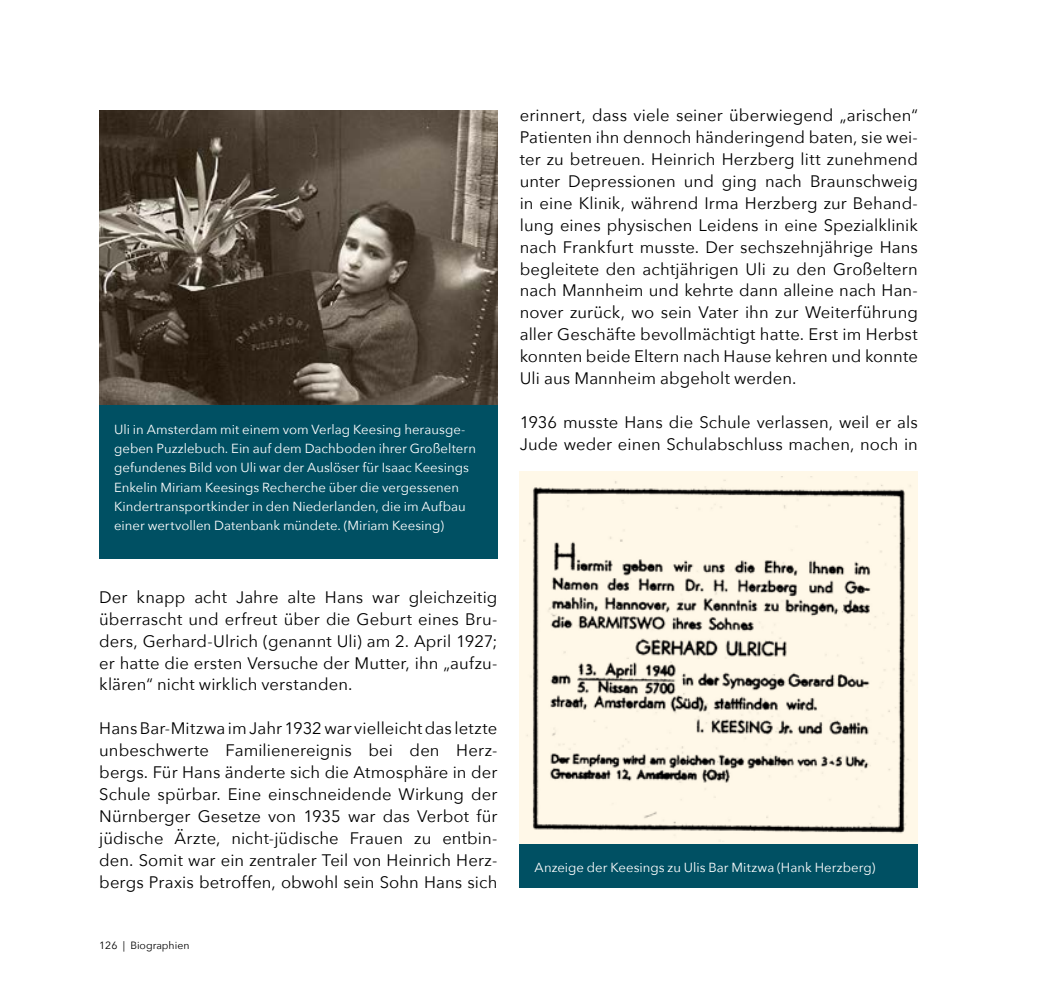
<style>
.page{position:relative;width:1042px;height:993px;background:#fff}
.page>*{position:absolute;margin:0;border:0;box-sizing:border-box;transform-origin:0 0}
.t1{font:16.62px/21.9px "Avenir Next";letter-spacing:.005em;color:#000;text-align:justify}
.t2{font:13.12px/19.2px "Avenir Next";color:#fff}
.t3{font:10.5px "Avenir Next";color:#000}
</style>
<div class="page">
<img style="left:99px;top:110px;width:398px;height:295px">
<div style="left:99px;top:405px;width:398px;height:154px;background:#005063"></div>
<div style="left:520px;top:471px;width:398px;height:372px;background:#fff8e8"></div>
<img style="left:524px;top:476px;width:389px;height:358px">
<div style="left:520px;top:843px;width:398px;height:44px;background:#005063"></div>
<p class="t2" style="left:114px;top:419px;width:363px">Uli in Amsterdam mit einem vom Verlag Keesing herausge&shy;geben Puzzlebuch. Ein auf dem Dachboden ihrer Großeltern gefundenes Bild von Uli war der Auslöser für Isaac Keesings Enkelin Miriam Keesings Recherche über die vergessenen Kindertransportkinder in den Niederlanden, die im Aufbau einer wertvollen Datenbank mündete. (Miriam Keesing)</p>
<p class="t1" style="left:520px;top:104px;width:400px">erinnert, dass viele seiner überwiegend „arischen“ Patienten ihn dennoch händeringend baten, sie wei&shy;ter zu betreuen. Heinrich Herzberg litt zunehmend unter Depressionen und ging nach Braunschweig in eine Klinik, während Irma Herzberg zur Behand&shy;lung eines physischen Leidens in eine Spezialklinik nach Frankfurt musste. Der sechszehnjährige Hans begleitete den achtjährigen Uli zu den Großeltern nach Mannheim und kehrte dann alleine nach Han&shy;nover zurück, wo sein Vater ihn zur Weiterführung aller Geschäfte bevollmächtigt hatte. Erst im Herbst konnten beide Eltern nach Hause kehren und konnte Uli aus Mannheim abgeholt werden.</p>
<p class="t1" style="left:520px;top:410px;width:400px">1936 musste Hans die Schule verlassen, weil er als<br>Jude weder einen Schulabschluss machen, noch in</p>
<p class="t1" style="left:99px;top:585px;width:400px">Der knapp acht Jahre alte Hans war gleichzeitig überrascht und erfreut über die Geburt eines Bru&shy;ders, Gerhard-Ulrich (genannt Uli) am 2. April 1927; er hatte die ersten Versuche der Mutter, ihn „aufzu&shy;klären“ nicht wirklich verstanden.</p>
<p class="t1" style="left:99px;top:716px;width:400px">Hans Bar-Mitzwa im Jahr 1932 war vielleicht das letzte unbeschwerte Familienereignis bei den Herz&shy;bergs. Für Hans änderte sich die Atmosphäre in der Schule spürbar. Eine einschneidende Wirkung der Nürnberger Gesetze von 1935 war das Verbot für jüdische Ärzte, nicht-jüdische Frauen zu entbin&shy;den. Somit war ein zentraler Teil von Heinrich Herz&shy;bergs Praxis betroffen, obwohl sein Sohn Hans sich</p>
<p class="t3" style="left:99px;top:935px;width:92px">126 | Biographien</p>
<p class="t2" style="left:535px;top:856px;width:342px">Anzeige der Keesings zu Ulis Bar Mitzwa (Hank Herzberg)</p>
</div>
